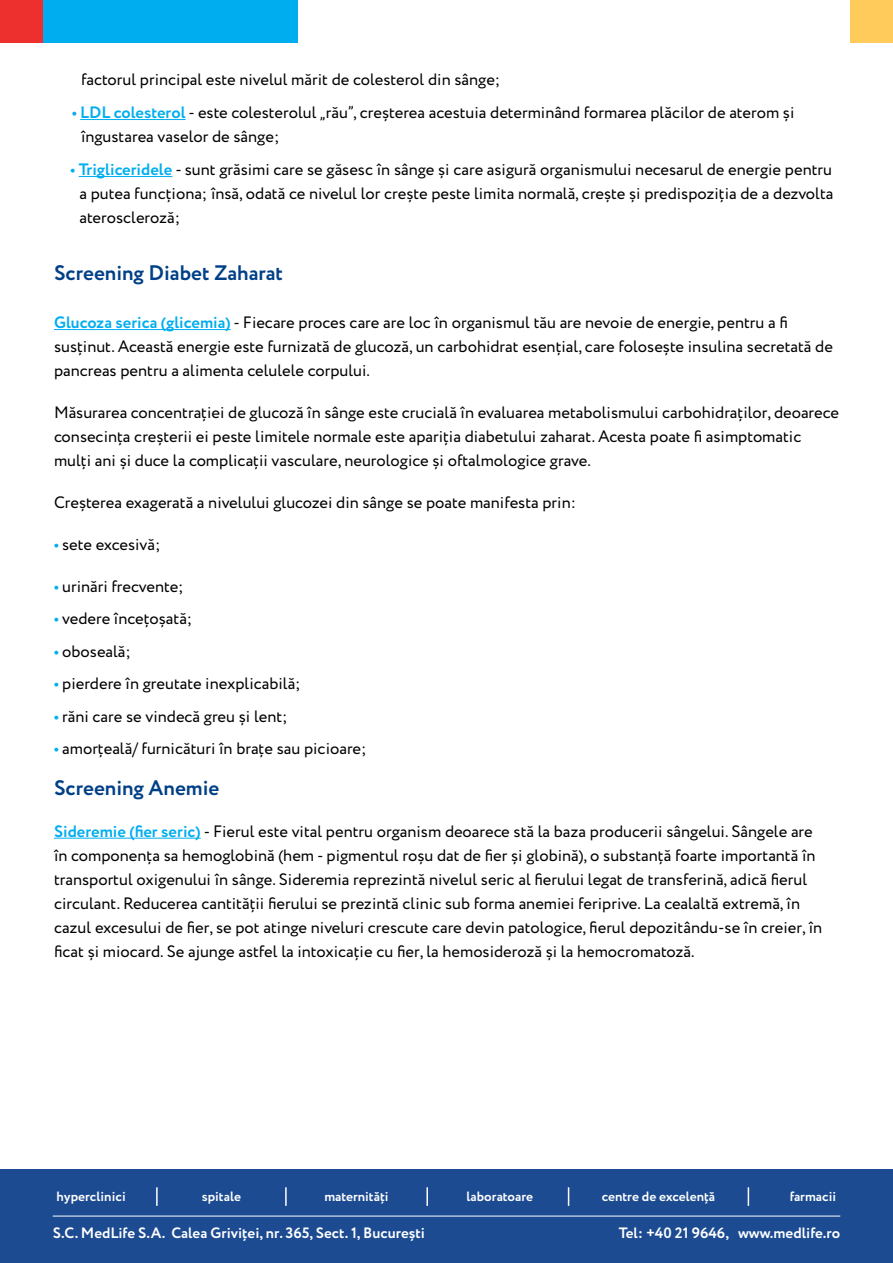
<style>
.page{position:relative;width:893px;height:1263px;background:#fff}
.page>*{position:absolute;margin:0;border:0;box-sizing:border-box;transform-origin:0 0}
.t1{font:700 21px "Circe";color:#004087}
.t2{font:16.5px/24px "Circe";color:#000}
.t3{font:700 15px "Circe";color:#fff}
.t4{font:700 13.5px "Circe";color:#fff}
.s1{font-weight:700;color:#00aeef}
</style>
<div class="page">
<div style="left:0;top:1169px;width:893px;height:94px;background:#1c4b92"></div>
<hr style="left:53px;top:1216px;width:787px;height:1px;background:#fff">
<svg style="left:156px;top:1187px;width:2px;height:19px"></svg>
<svg style="left:426px;top:1187px;width:2px;height:19px"></svg>
<svg style="left:748px;top:1187px;width:1px;height:19px"></svg>
<svg style="left:285px;top:1187px;width:2px;height:19px"></svg>
<svg style="left:568px;top:1187px;width:1px;height:19px"></svg>
<hr style="left:80px;top:119px;width:106px;height:1px;background:#00aeef">
<hr style="left:79px;top:176px;width:93px;height:1px;background:#00aeef">
<hr style="left:54px;top:329px;width:177px;height:1px;background:#00aeef">
<hr style="left:54px;top:838px;width:147px;height:1px;background:#00aeef">
<div style="left:42px;top:0;width:256px;height:43px;background:#00aeef"></div>
<div style="left:0;top:0;width:43px;height:43px;background:#ed302e"></div>
<div style="left:850px;top:0;width:43px;height:43px;background:#ffcc5c"></div>
<p class="t2" style="left:81px;top:68px;width:421px">factorul principal este nivelul mărit de colesterol din sânge;</p>
<p class="t2" style="left:81px;top:101px;width:715px;text-indent:-9px"><span class="s1">• LDL colesterol</span> - este colesterolul „rău”, creșterea acestuia determinând formarea plăcilor de aterom și îngustarea vaselor de sânge;</p>
<p class="t2" style="left:79px;top:158px;width:755px;text-align:justify;text-indent:-9px"><span class="s1">• Trigliceridele</span> - sunt grăsimi care se găsesc în sânge și care asigură organismului necesarul de energie pentru a putea funcționa; însă, odată ce nivelul lor crește peste limita normală, crește și predispoziția de a dezvolta ateroscleroză;</p>
<p class="t1" style="left:54px;top:259px;width:231px">Screening Diabet Zaharat</p>
<p class="t2" style="left:54px;top:311px;width:780px"><span class="s1">Glucoza serica (glicemia)</span> - Fiecare proces care are loc în organismul tău are nevoie de energie, pentru a fi susținut. Această energie este furnizată de glucoză, un carbohidrat esențial, care folosește insulina secretată de pancreas pentru a alimenta celulele corpului.</p>
<p class="t2" style="left:54px;top:401px;width:786px">Măsurarea concentrației de glucoză în sânge este crucială în evaluarea metabolismului carbohidraților, deoarece consecința creșterii ei peste limitele normale este apariția diabetului zaharat. Acesta poate fi asimptomatic mulți ani și duce la complicații vasculare, neurologice și oftalmologice grave.</p>
<p class="t2" style="left:54px;top:491px;width:523px">Creșterea exagerată a nivelului glucozei din sânge se poate manifesta prin:</p>
<p class="t2" style="left:54px;top:533px;width:108px"><span class="s1">•</span> sete excesivă;</p>
<p class="t2" style="left:54px;top:575px;width:131px"><span class="s1">•</span> urinări frecvente;</p>
<p class="t2" style="left:54px;top:607px;width:140px"><span class="s1">•</span> vedere încețoșată;</p>
<p class="t2" style="left:54px;top:640px;width:78px"><span class="s1">•</span> oboseală;</p>
<p class="t2" style="left:54px;top:672px;width:248px"><span class="s1">•</span> pierdere în greutate inexplicabilă;</p>
<p class="t2" style="left:54px;top:705px;width:235px"><span class="s1">•</span> răni care se vindecă greu și lent;</p>
<p class="t2" style="left:54px;top:737px;width:314px"><span class="s1">•</span> amorțeală/ furnicături în brațe sau picioare;</p>
<p class="t1" style="left:54px;top:774px;width:167px">Screening Anemie</p>
<p class="t2" style="left:54px;top:819px;width:770px"><span class="s1">Sideremie (fier seric)</span> - Fierul este vital pentru organism deoarece stă la baza producerii sângelui. Sângele are în componența sa hemoglobină (hem - pigmentul roșu dat de fier și globină), o substanță foarte importantă în transportul oxigenului în sânge. Sideremia reprezintă nivelul seric al fierului legat de transferină, adică fierul circulant. Reducerea cantității fierului se prezintă clinic sub forma anemiei feriprive. La cealaltă extremă, în cazul excesului de fier, se pot atinge niveluri crescute care devin patologice, fierul depozitându-se în creier, în ficat și miocard. Se ajunge astfel la intoxicație cu fier, la hemosideroză și la hemocromatoză.</p>
<p class="t4" style="left:57px;top:1187px;width:71px">hyperclinici</p>
<p class="t4" style="left:202px;top:1187px;width:41px">spitale</p>
<p class="t4" style="left:324px;top:1187px;width:66px">maternități</p>
<p class="t4" style="left:467px;top:1187px;width:68px">laboratoare</p>
<p class="t4" style="left:602px;top:1187px;width:115px">centre de excelență</p>
<p class="t4" style="left:790px;top:1187px;width:48px">farmacii</p>
<p class="t3" style="left:53px;top:1223px;width:374px">S.C. MedLife S.A. Calea Griviței, nr. 365, Sect. 1, București</p>
<p class="t3" style="left:619px;top:1223px;width:223px">Tel: +40 21 9646, www.medlife.ro</p>
</div>
